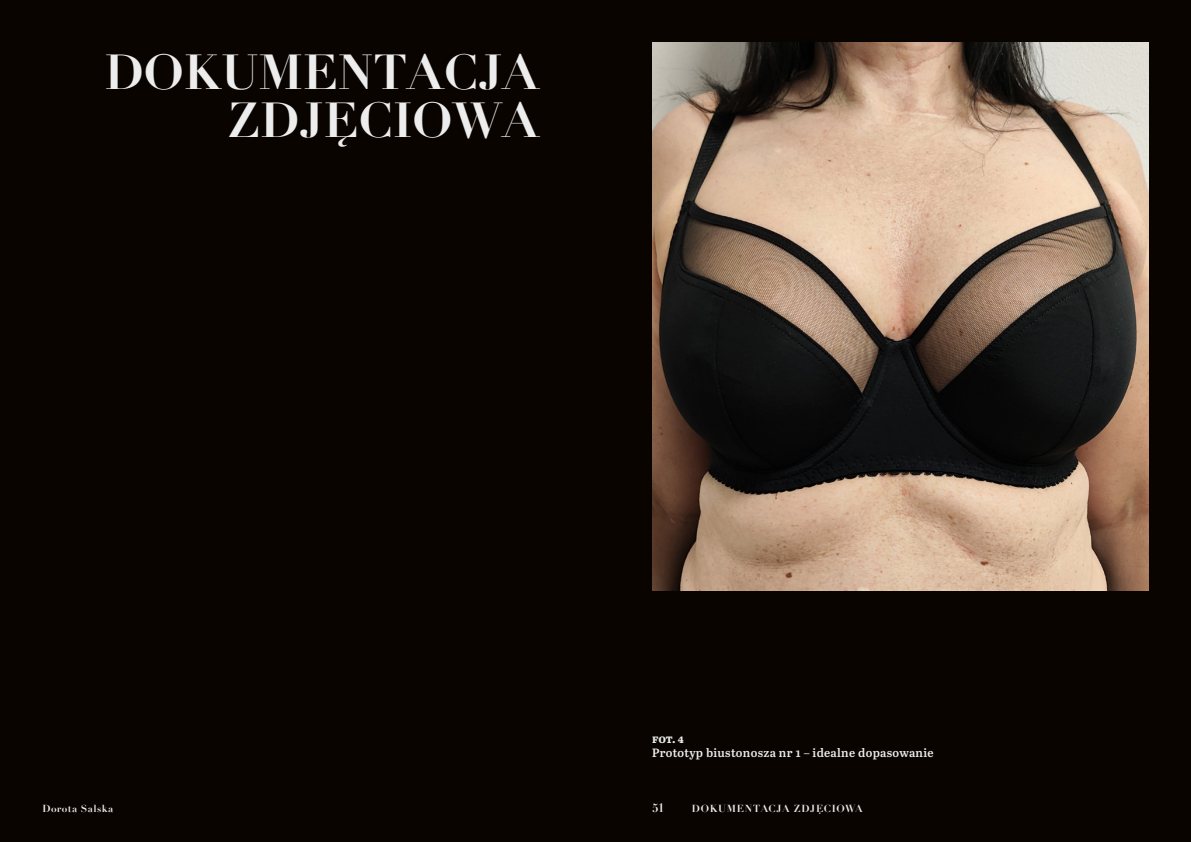
<style>
.page{position:relative;width:1191px;height:842px;background:#090400}
.page>*{position:absolute;margin:0;border:0;box-sizing:border-box;transform-origin:0 0}
.t1{font:700 48px/48px "Didot";color:#ededed;text-align:right}
.t2{font:600 12px "Abril Text";letter-spacing:.025em;color:#ededed}
.t3{font:700 12px "Abril Text";color:#ededed}
.t4{font:700 12px "Didot";color:#ededed}
.t5{font:700 10px "Didot";letter-spacing:.055em;color:#ededed}
</style>
<div class="page">
<img style="left:652px;top:43px;width:496px;height:548px">
<h1 class="t1" style="left:105px;top:49px;width:435px">DOKUMENTACJA<br>ZDJĘCIOWA</h1>
<p class="t3" style="left:652px;top:729px;width:33px">fot. 4</p>
<p class="t2" style="left:652px;top:744px;width:283px">Prototyp biustonosza nr 1 – idealne dopasowanie</p>
<p class="t5" style="left:43px;top:802px;width:72px">Dorota Salska</p>
<p class="t4" style="left:652px;top:800px;width:14px">51</p>
<p class="t5" style="left:692px;top:802px;width:172px">DOKUMENTACJA ZDJĘCIOWA</p>
</div>
